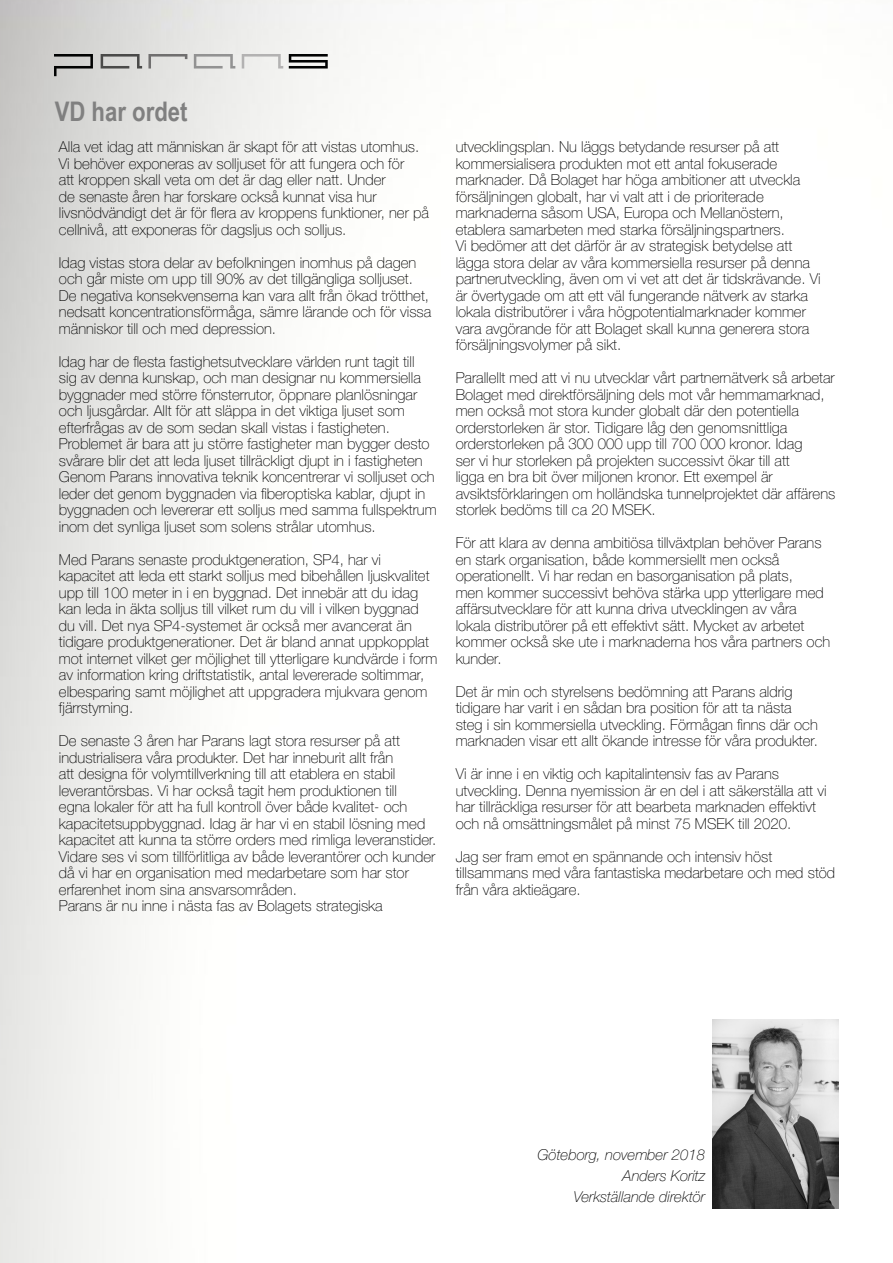
<style>
.page{position:relative;width:893px;height:1263px;background:#fff}
.page>*{position:absolute;margin:0;border:0;box-sizing:border-box;transform-origin:0 0}
.t1{font:700 27px "Arial Narrow";color:#808080}
.t2{font:100 15px/16.5px "Helvetica Neue LT Pro";color:#000}
.t3{font:italic 100 15px/21px "Helvetica Neue LT Pro";color:#000;text-align:right}
</style>
<div class="page">
<img style="left:0;top:0;width:713px;height:1263px">
<svg style="left:54px;top:54px;width:39px;height:22px"></svg>
<svg style="left:101px;top:54px;width:41px;height:15px"></svg>
<svg style="left:148px;top:54px;width:39px;height:15px"></svg>
<svg style="left:194px;top:54px;width:41px;height:15px"></svg>
<svg style="left:242px;top:54px;width:41px;height:15px"></svg>
<svg style="left:289px;top:54px;width:39px;height:15px"></svg>
<img style="left:713px;top:1019px;width:126px;height:190px">
<h1 class="t1" style="left:55px;top:91px;width:134px">VD har ordet</h1>
<p class="t2" style="left:59px;top:139px;width:371px">Alla vet idag att människan är skapt för att vistas utomhus.<br>Vi behöver exponeras av solljuset för att fungera och för<br>att kroppen skall veta om det är dag eller natt. Under<br>de senaste åren har forskare också kunnat visa hur livsnödvändigt det är för flera av kroppens funktioner, ner på cellnivå, att exponeras för dagsljus och solljus.</p>
<p class="t2" style="left:59px;top:254px;width:374px">Idag vistas stora delar av befolkningen inomhus på dagen och går miste om upp till 90% av det tillgängliga solljuset.<br>De negativa konsekvenserna kan vara allt från ökad trötthet, nedsatt koncentrationsförmåga, sämre lärande och för vissa människor till och med depression.</p>
<p class="t2" style="left:59px;top:353px;width:379px">Idag har de flesta fastighetsutvecklare världen runt tagit till<br>sig av denna kunskap, och man designar nu kommersiella byggnader med större fönsterrutor, öppnare planlösningar och ljusgårdar. Allt för att släppa in det viktiga ljuset som efterfrågas av de som sedan skall vistas i fastigheten.<br>Problemet är bara att ju större fastigheter man bygger desto svårare blir det att leda ljuset tillräckligt djupt in i fastigheten Genom Parans innovativa teknik koncentrerar vi solljuset och leder det genom byggnaden via fiberoptiska kablar, djupt in byggnaden och levererar ett solljus med samma fullspektrum inom det synliga ljuset som solens strålar utomhus.</p>
<p class="t2" style="left:59px;top:551px;width:380px">Med Parans senaste produktgeneration, SP4, har vi kapacitet att leda ett starkt solljus med bibehållen ljuskvalitet upp till 100 meter in i en byggnad. Det innebär att du idag kan leda in äkta solljus till vilket rum du vill i vilken byggnad du vill. Det nya SP4-systemet är också mer avancerat än tidigare produktgenerationer. Det är bland annat uppkopplat mot internet vilket ger möjlighet till ytterligare kundvärde i form av information kring driftstatistik, antal levererade soltimmar, elbesparing samt möjlighet att uppgradera mjukvara genom fjärrstyrning.</p>
<p class="t2" style="left:59px;top:733px;width:379px">De senaste 3 åren har Parans lagt stora resurser på att industrialisera våra produkter. Det har inneburit allt från<br>att designa för volymtillverkning till att etablera en stabil leverantörsbas. Vi har också tagit hem produktionen till<br>egna lokaler för att ha full kontroll över både kvalitet- och kapacitetsuppbyggnad. Idag är har vi en stabil lösning med kapacitet att kunna ta större orders med rimliga leveranstider.<br>Vidare ses vi som tillförlitliga av både leverantörer och kunder då vi har en organisation med medarbetare som har stor erfarenhet inom sina ansvarsområden.<br>Parans är nu inne i nästa fas av Bolagets strategiska</p>
<p class="t2" style="left:456px;top:139px;width:366px">utvecklingsplan. Nu läggs betydande resurser på att kommersialisera produkten mot ett antal fokuserade marknader. Då Bolaget har höga ambitioner att utveckla försäljningen globalt, har vi valt att i de prioriterade marknaderna såsom USA, Europa och Mellanöstern, etablera samarbeten med starka försäljningspartners.<br>Vi bedömer att det därför är av strategisk betydelse att lägga stora delar av våra kommersiella resurser på denna partnerutveckling, även om vi vet att det är tidskrävande. Vi är övertygade om att ett väl fungerande nätverk av starka lokala distributörer i våra högpotentialmarknader kommer vara avgörande för att Bolaget skall kunna generera stora försäljningsvolymer på sikt.</p>
<p class="t2" style="left:456px;top:370px;width:381px">Parallellt med att vi nu utvecklar vårt partnernätverk så arbetar Bolaget med direktförsäljning dels mot vår hemmamarknad, men också mot stora kunder globalt där den potentiella orderstorleken är stor. Tidigare låg den genomsnittliga orderstorleken på 300 000 upp till 700 000 kronor. Idag<br>ser vi hur storleken på projekten successivt ökar till att<br>ligga en bra bit över miljonen kronor. Ett exempel är avsiktsförklaringen om holländska tunnelprojektet där affärens storlek bedöms till ca 20 MSEK.</p>
<p class="t2" style="left:456px;top:535px;width:376px">För att klara av denna ambitiösa tillväxtplan behöver Parans en stark organisation, både kommersiellt men också operationellt. Vi har redan en basorganisation på plats,<br>men kommer successivt behöva stärka upp ytterligare med affärsutvecklare för att kunna driva utvecklingen av våra lokala distributörer på ett effektivt sätt. Mycket av arbetet kommer också ske ute i marknaderna hos våra partners och kunder.</p>
<p class="t2" style="left:456px;top:683px;width:364px">Det är min och styrelsens bedömning att Parans aldrig tidigare har varit i en sådan bra position för att ta nästa steg i sin kommersiella utveckling. Förmågan finns där och marknaden visar ett allt ökande intresse för våra produkter.</p>
<p class="t2" style="left:456px;top:766px;width:372px">Vi är inne i en viktig och kapitalintensiv fas av Parans utveckling. Denna nyemission är en del i att säkerställa att vi har tillräckliga resurser för att bearbeta marknaden effektivt och nå omsättningsmålet på minst 75 MSEK till 2020.</p>
<p class="t2" style="left:456px;top:848px;width:381px">Jag ser fram emot en spännande och intensiv höst tillsammans med våra fantastiska medarbetare och med stöd från våra aktieägare.</p>
<p class="t3" style="left:537px;top:1144px;width:169px">Göteborg, november 2018<br>Anders Koritz<br>Verkställande direktör</p>
</div>
